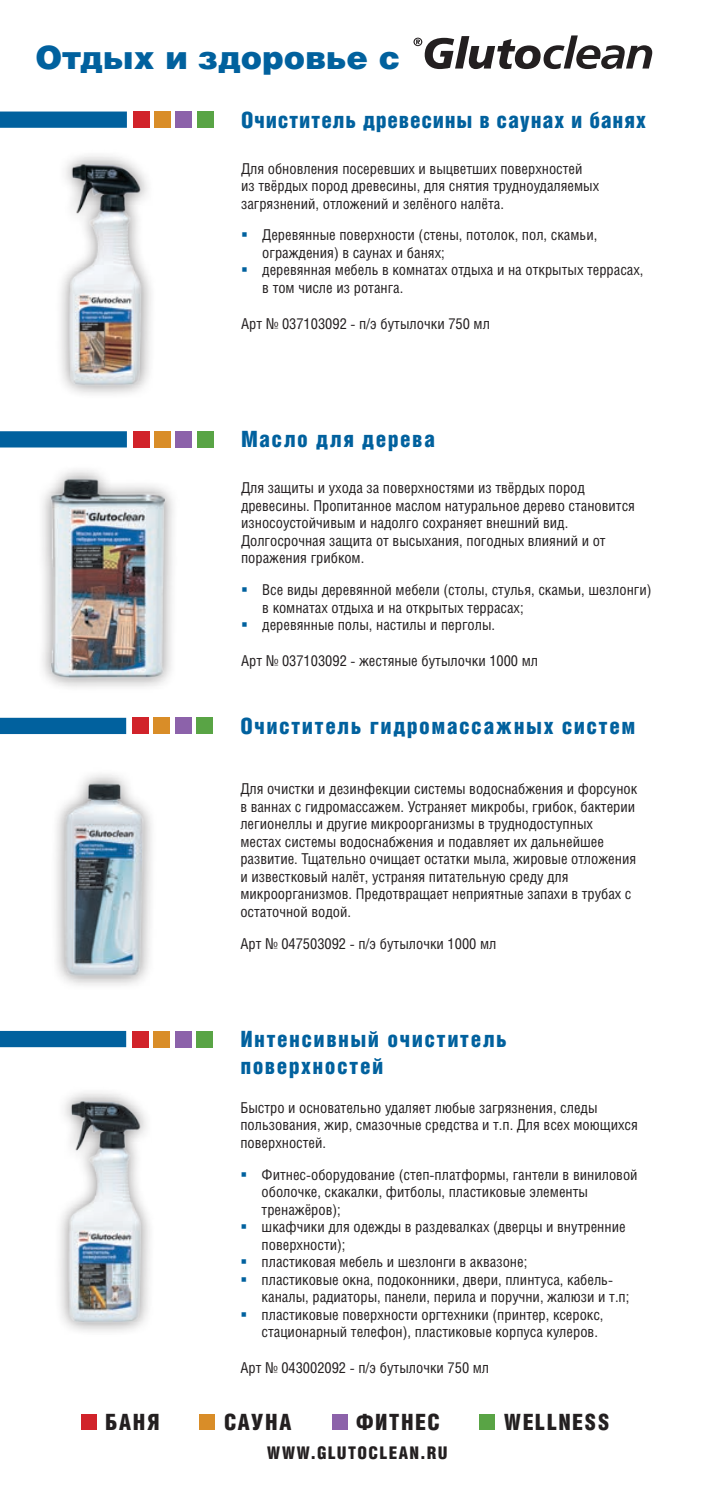
<style>
.page{position:relative;width:709px;height:1489px;background:#fff}
.page>*{position:absolute;margin:0;border:0;box-sizing:border-box;transform-origin:0 0}
.t1{font:32px "Helios Black C";color:#01619e}
.t2{font:22.5px/27px "Helios Cond Black C";letter-spacing:.06em;color:#01619e}
.t3{font:22.5px "Helios Cond Black C";letter-spacing:.035em;color:#01619e}
.t4{font:22.5px "Helios Cond Black C";letter-spacing:.07em;color:#231f20}
.t5{font:17.5px "Helios Cond Black C";letter-spacing:.08em;color:#231f20}
.t6{font:15px/17.5px "Helios Cond C";color:#231f20}
</style>
<div class="page">
<svg style="left:413px;top:35px;width:239px;height:34px"></svg>
<div style="left:81px;top:1414px;width:16px;height:15px;background:#d1232a"></div>
<div style="left:332px;top:1414px;width:16px;height:15px;background:#8c62aa"></div>
<div style="left:199px;top:1414px;width:16px;height:15px;background:#d98d28"></div>
<div style="left:479px;top:1414px;width:16px;height:15px;background:#59a445"></div>
<img style="left:42px;top:471px;width:132px;height:217px">
<div style="left:0;top:431px;width:127px;height:16px;background:#01619e"></div>
<div style="left:133px;top:431px;width:16px;height:16px;background:#d1232a"></div>
<div style="left:176px;top:431px;width:16px;height:16px;background:#8c62aa"></div>
<div style="left:154px;top:431px;width:17px;height:16px;background:#d98d28"></div>
<div style="left:197px;top:431px;width:16px;height:16px;background:#59a445"></div>
<div style="left:54px;top:149px;width:102px;height:249px;background:#231f20;opacity:.54"></div>
<img style="left:57px;top:159px;width:96px;height:230px">
<div style="left:0;top:111px;width:127px;height:17px;background:#01619e"></div>
<div style="left:133px;top:111px;width:16px;height:17px;background:#d1232a"></div>
<div style="left:176px;top:111px;width:16px;height:17px;background:#8c62aa"></div>
<div style="left:154px;top:111px;width:17px;height:17px;background:#d98d28"></div>
<div style="left:197px;top:111px;width:16px;height:17px;background:#59a445"></div>
<img style="left:56px;top:776px;width:96px;height:205px">
<div style="left:0;top:717px;width:126px;height:17px;background:#01619e"></div>
<div style="left:132px;top:717px;width:16px;height:17px;background:#d1232a"></div>
<div style="left:175px;top:717px;width:16px;height:17px;background:#8c62aa"></div>
<div style="left:154px;top:717px;width:16px;height:17px;background:#d98d28"></div>
<div style="left:196px;top:717px;width:17px;height:17px;background:#59a445"></div>
<div style="left:54px;top:1086px;width:101px;height:250px;background:#231f20;opacity:.54"></div>
<img style="left:56px;top:1096px;width:96px;height:230px">
<div style="left:0;top:1030px;width:126px;height:17px;background:#01619e"></div>
<div style="left:132px;top:1030px;width:16px;height:17px;background:#d1232a"></div>
<div style="left:175px;top:1030px;width:16px;height:17px;background:#8c62aa"></div>
<div style="left:154px;top:1030px;width:16px;height:17px;background:#d98d28"></div>
<div style="left:196px;top:1030px;width:17px;height:17px;background:#59a445"></div>
<p class="t1" style="left:35px;top:37px;width:366px">Отдых и здоровье с</p>
<p class="t3" style="left:241px;top:107px;width:406px">Очиститель древесины в саунах и банях</p>
<p class="t6" style="left:241px;top:159px;width:360px">Для обновления посеревших и выцветших поверхностей из твёрдых пород древесины, для снятия трудноудаляемых загрязнений, отложений и зелёного налёта.</p>
<p class="t6" style="left:262px;top:226px;width:336px">Деревянные поверхности (стены, потолок, пол, скамьи, ограждения) в саунах и банях;</p>
<p class="t6" style="left:262px;top:261px;width:382px">деревянная мебель в комнатах отдыха и на открытых террасах, в том числе из ротанга.</p>
<p class="t6" style="left:241px;top:314px;width:250px">Арт № 037103092 - п/э бутылочки 750 мл</p>
<p class="t2" style="left:241px;top:425px;width:196px">Масло для дерева</p>
<p class="t6" style="left:241px;top:479px;width:395px">Для защиты и ухода за поверхностями из твёрдых пород древесины. Пропитанное маслом натуральное дерево становится износоустойчивым и надолго сохраняет внешний вид.<br>Долгосрочная защита от высыхания, погодных влияний и от поражения грибком.</p>
<p class="t6" style="left:262px;top:580px;width:391px">Все виды деревянной мебели (столы, стулья, скамьи, шезлонги) в комнатах отдыха и на открытых террасах;</p>
<p class="t6" style="left:262px;top:615px;width:234px">деревянные полы, настилы и перголы.</p>
<p class="t6" style="left:241px;top:651px;width:298px">Арт № 037103092 - жестяные бутылочки 1000 мл</p>
<p class="t2" style="left:240px;top:712px;width:396px">Очиститель гидромассажных систем</p>
<p class="t6" style="left:240px;top:779px;width:398px">Для очистки и дезинфекции системы водоснабжения и форсунок в ваннах с гидромассажем. Устраняет микробы, грибок, бактерии легионеллы и другие микроорганизмы в труднодоступных местах системы водоснабжения и подавляет их дальнейшее развитие. Тщательно очищает остатки мыла, жировые отложения и известковый налёт, устраняя питательную среду для микроорганизмов. Предотвращает неприятные запахи в трубах с остаточной водой.</p>
<p class="t6" style="left:240px;top:934px;width:258px">Арт № 047503092 - п/э бутылочки 1000 мл</p>
<p class="t2" style="left:240px;top:1025px;width:268px">Интенсивный очиститель поверхностей</p>
<p class="t6" style="left:240px;top:1098px;width:399px">Быстро и основательно удаляет любые загрязнения, следы пользования, жир, смазочные средства и т.п. Для всех моющихся поверхностей.</p>
<p class="t6" style="left:261px;top:1165px;width:377px">Фитнес-оборудование (степ-платформы, гантели в виниловой оболочке, скакалки, фитболы, пластиковые элементы тренажёров);</p>
<p class="t6" style="left:261px;top:1217px;width:365px">шкафчики для одежды в раздевалках (дверцы и внутренние поверхности);</p>
<p class="t6" style="left:261px;top:1252px;width:267px">пластиковая мебель и шезлонги в аквазоне;</p>
<p class="t6" style="left:261px;top:1270px;width:369px">пластиковые окна, подоконники, двери, плинтуса, кабель&shy;каналы, радиаторы, панели, перила и поручни, жалюзи и т.п;</p>
<p class="t6" style="left:261px;top:1305px;width:343px">пластиковые поверхности оргтехники (принтер, ксерокс, стационарный телефон), пластиковые корпуса кулеров.</p>
<p class="t6" style="left:240px;top:1358px;width:250px">Арт № 043002092 - п/э бутылочки 750 мл</p>
<p class="t4" style="left:105px;top:1409px;width:56px">БАНЯ</p>
<p class="t4" style="left:224px;top:1409px;width:69px">САУНА</p>
<p class="t4" style="left:356px;top:1409px;width:86px">ФИТНЕС</p>
<p class="t4" style="left:504px;top:1409px;width:107px">WELLNESS</p>
<p class="t5" style="left:267px;top:1442px;width:182px">WWW.GLUTOCLEAN.RU</p>
</div>
